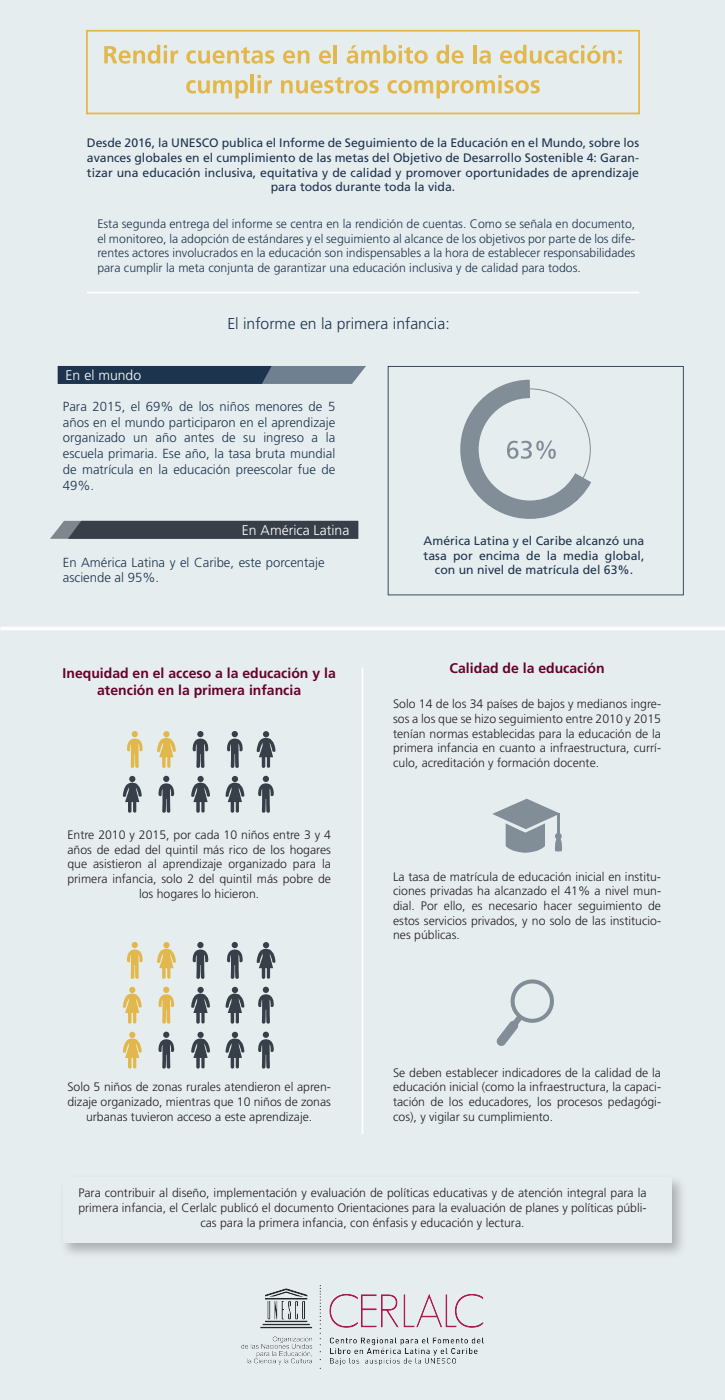
<style>
.page{position:relative;width:725px;height:1400px;background:#fff}
.page>*{position:absolute;margin:0;border:0;box-sizing:border-box;transform-origin:0 0}
.t1{font:300 15.75px "Frutiger LT Std";color:#1d344e}
.t2{font:700 14px/16.8px "Frutiger LT Std";color:#65022d;text-align:center}
.t3{font:300 14px "Frutiger LT Std";color:#fff}
.t4{font:300 13.12px/15.8px "Frutiger LT Std";color:#1d344e;text-align:justify}
.t5{font:300 12.25px/14.7px "Frutiger LT Std";color:#231f20;text-align:center}
.t6{font:12.25px/14.7px "Frutiger LT Std";color:#1d344e;text-align:center}
.t7{font:300 12.25px/14.7px "Frutiger LT Std";color:#1d344e;text-align:justify}
</style>
<div class="page">
<div style="left:1px;top:0;width:723px;height:1399px;background:#e6edef"></div>
<svg style="left:492px;top:798px;width:70px;height:54px"></svg>
<svg style="left:104px;top:45px;width:74px;height:19px"></svg>
<svg style="left:186px;top:47px;width:88px;height:17px"></svg>
<svg style="left:283px;top:50px;width:26px;height:14px"></svg>
<svg style="left:319px;top:50px;width:12px;height:14px"></svg>
<hr style="left:333px;top:45px;width:4px;height:18px;background:#e2b84c">
<svg style="left:346px;top:45px;width:81px;height:19px"></svg>
<svg style="left:436px;top:45px;width:27px;height:19px"></svg>
<hr style="left:473px;top:45px;width:3px;height:18px;background:#e2b84c">
<svg style="left:479px;top:50px;width:12px;height:14px"></svg>
<svg style="left:500px;top:45px;width:121px;height:19px"></svg>
<svg style="left:186px;top:80px;width:62px;height:18px"></svg>
<hr style="left:250px;top:75px;width:4px;height:18px;background:#e2b84c">
<svg style="left:257px;top:75px;width:15px;height:18px"></svg>
<svg style="left:281px;top:77px;width:97px;height:16px"></svg>
<svg style="left:387px;top:75px;width:153px;height:23px"></svg>
<hr style="left:361px;top:667px;width:2px;height:466px;background:#fff">
<svg style="left:58px;top:366px;width:308px;height:18px;background:#3a4f65"></svg>
<svg style="left:50px;top:521px;width:308px;height:18px;background:#3f4751"></svg>
<hr style="left:87px;top:292px;width:552px;height:1px;background:#fff">
<hr style="left:1px;top:627px;width:723px;height:3px;background:#fff">
<svg style="left:157px;top:731px;width:19px;height:37px"></svg>
<svg style="left:127px;top:731px;width:16px;height:37px"></svg>
<svg style="left:192px;top:731px;width:17px;height:37px"></svg>
<svg style="left:123px;top:780px;width:19px;height:33px"></svg>
<div style="left:129px;top:775px;width:6px;height:7px;background:#373f49;border-radius:50%"></div>
<svg style="left:191px;top:780px;width:19px;height:33px"></svg>
<svg style="left:197px;top:775px;width:7px;height:7px"></svg>
<svg style="left:227px;top:731px;width:16px;height:37px"></svg>
<svg style="left:225px;top:780px;width:19px;height:33px"></svg>
<div style="left:232px;top:775px;width:6px;height:7px;background:#373f49;border-radius:50%"></div>
<div style="left:163px;top:775px;width:6px;height:7px;background:#373f49;border-radius:50%"></div>
<svg style="left:158px;top:783px;width:16px;height:30px"></svg>
<svg style="left:256px;top:731px;width:20px;height:37px"></svg>
<div style="left:263px;top:775px;width:6px;height:7px;background:#373f49;border-radius:50%"></div>
<svg style="left:258px;top:783px;width:16px;height:30px"></svg>
<svg style="left:157px;top:947px;width:19px;height:32px"></svg>
<svg style="left:163px;top:941px;width:6px;height:7px"></svg>
<div style="left:132px;top:941px;width:6px;height:7px;background:#e2b84c;border-radius:50%"></div>
<svg style="left:127px;top:949px;width:16px;height:30px"></svg>
<svg style="left:197px;top:941px;width:6px;height:7px"></svg>
<svg style="left:192px;top:949px;width:17px;height:30px"></svg>
<svg style="left:123px;top:986px;width:19px;height:37px"></svg>
<svg style="left:191px;top:991px;width:19px;height:32px"></svg>
<svg style="left:197px;top:986px;width:7px;height:6px"></svg>
<div style="left:232px;top:941px;width:6px;height:7px;background:#373f49;border-radius:50%"></div>
<svg style="left:227px;top:949px;width:16px;height:30px"></svg>
<svg style="left:225px;top:986px;width:19px;height:37px"></svg>
<svg style="left:158px;top:986px;width:16px;height:38px"></svg>
<svg style="left:256px;top:947px;width:20px;height:32px"></svg>
<svg style="left:263px;top:941px;width:6px;height:7px"></svg>
<svg style="left:258px;top:986px;width:16px;height:38px"></svg>
<svg style="left:123px;top:1031px;width:19px;height:37px"></svg>
<svg style="left:191px;top:1036px;width:19px;height:32px"></svg>
<div style="left:197px;top:1031px;width:7px;height:6px;background:#373f49;border-radius:50%"></div>
<svg style="left:225px;top:1031px;width:19px;height:37px"></svg>
<svg style="left:158px;top:1031px;width:16px;height:38px"></svg>
<svg style="left:258px;top:1031px;width:16px;height:38px"></svg>
<svg style="left:496px;top:979px;width:58px;height:67px"></svg>
<svg style="left:387px;top:366px;width:296px;height:229px"></svg>
<svg style="left:451px;top:370px;width:157px;height:158px"></svg>
<div style="left:86px;top:30px;width:554px;height:84px;border:2px solid #e2b84c"></div>
<img style="left:241px;top:1285px;width:243px;height:83px">
<p class="t6" style="left:87px;top:136px;width:553px">Desde 2016, la UNESCO publica el Informe de Seguimiento de la Educación en el Mundo, sobre los avances globales en el cumplimiento de las metas del Objetivo de Desarrollo Sostenible 4: Garan&shy;tizar una educación inclusiva, equitativa y de calidad y promover oportunidades de aprendizaje para todos durante toda la vida.</p>
<p class="t7" style="left:97px;top:216px;width:539px">Esta segunda entrega del informe se centra en la rendición de cuentas. Como se señala en documento, el monitoreo, la adopción de estándares y el seguimiento al alcance de los objetivos por parte de los dife&shy;rentes actores involucrados en la educación son indispensables a la hora de establecer responsabilidades para cumplir la meta conjunta de garantizar una educación inclusiva y de calidad para todos.</p>
<p class="t3" style="left:66px;top:367px;width:77px">En el mundo</p>
<p class="t1" style="left:227px;top:314px;width:224px">El informe en la primera infancia:</p>
<p class="t4" style="left:63px;top:398px;width:274px">Para 2015, el 69% de los niños menores de 5 años en el mundo participaron en el aprendizaje organizado un año antes de su ingreso a la escuela primaria. Ese año, la tasa bruta mundial de matrícula en la educación preescolar fue de 49%.</p>
<p class="t3" style="left:242px;top:522px;width:109px">En América Latina</p>
<p class="t4" style="left:63px;top:554px;width:263px">En América Latina y el Caribe, este porcentaje asciende al 95%.</p>
<p class="t6" style="left:423px;top:533px;width:222px">América Latina y el Caribe alcanzó una tasa por encima de la media global, con un nivel de matrícula del 63%.</p>
<p class="t2" style="left:63px;top:664px;width:275px">Inequidad en el acceso a la educación y la atención en la primera infancia</p>
<p class="t2" style="left:449px;top:659px;width:156px">Calidad de la educación</p>
<p class="t5" style="left:393px;top:697px;width:269px;text-align:justify">Solo 14 de los 34 países de bajos y medianos ingre&shy;sos a los que se hizo seguimiento entre 2010 y 2015 tenían normas establecidas para la educación de la primera infancia en cuanto a infraestructura, currí&shy;culo, acreditación y formación docente.</p>
<p class="t5" style="left:67px;top:827px;width:265px">Entre 2010 y 2015, por cada 10 niños entre 3 y 4 años de edad del quintil más rico de los hogares que asistieron al aprendizaje organizado para la primera infancia, solo 2 del quintil más pobre de los hogares lo hicieron.</p>
<p class="t5" style="left:67px;top:1079px;width:265px">Solo 5 niños de zonas rurales atendieron el apren&shy;dizaje organizado, mientras que 10 niños de zonas urbanas tuvieron acceso a este aprendizaje.</p>
<p class="t5" style="left:393px;top:869px;width:269px;text-align:justify">La tasa de matrícula de educación inicial en institu&shy;ciones privadas ha alcanzado el 41% a nivel mun&shy;dial. Por ello, es necesario hacer seguimiento de estos servicios privados, y no solo de las institucio&shy;nes públicas.</p>
<p class="t5" style="left:393px;top:1065px;width:269px;text-align:justify">Se deben establecer indicadores de la calidad de la educación inicial (como la infraestructura, la capaci&shy;tación de los educadores, los procesos pedagógi&shy;cos), y vigilar su cumplimiento.</p>
<p class="t5" style="left:78px;top:1185px;width:569px">Para contribuir al diseño, implementación y evaluación de políticas educativas y de atención integral para la primera infancia, el Cerlalc publicó el documento Orientaciones para la evaluación de planes y políticas públi&shy;cas para la primera infancia, con énfasis y educación y lectura.</p>
</div>
